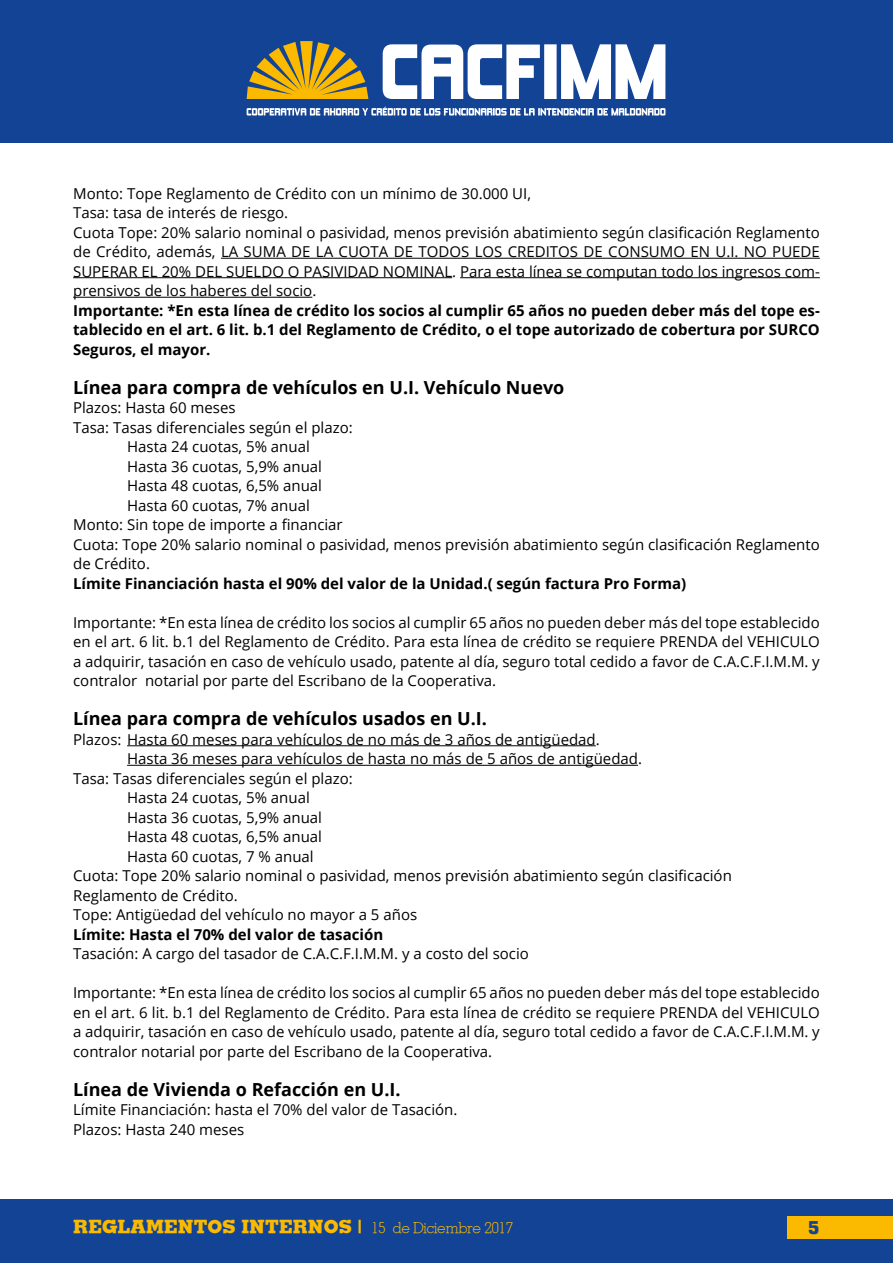
<style>
.page{position:relative;width:893px;height:1263px;background:#fff}
.page>*{position:absolute;margin:0;border:0;box-sizing:border-box;transform-origin:0 0}
.t1{font:700 18px "Open Sans";color:#000}
.t2{font:18px "Jaak Black SSK";color:#fbba00}
.t3{font:18px "Jaak Black SSK";color:#134395}
.t4{font:15px/19.5px "Open Sans";color:#000}
.t5{font:700 15px/19.5px "Open Sans";color:#000;text-align:justify}
.s1{font-family:"Jaak Light SSK";font-size:15px}
</style>
<div class="page">
<div style="left:0;top:0;width:893px;height:142px;background:#134395"></div>
<svg style="left:247px;top:41px;width:121px;height:58px"></svg>
<svg style="left:383px;top:44px;width:282px;height:55px"></svg>
<svg style="left:247px;top:106px;width:418px;height:9px"></svg>
<div style="left:0;top:1199px;width:893px;height:64px;background:#134395"></div>
<div style="left:788px;top:1216px;width:105px;height:23px;background:#fbba00"></div>
<hr style="left:221px;top:258px;width:599px;height:1px;background:#000">
<hr style="left:73px;top:277px;width:379px;height:1px;background:#000">
<hr style="left:460px;top:277px;width:360px;height:1px;background:#000">
<hr style="left:73px;top:297px;width:239px;height:1px;background:#000">
<hr style="left:127px;top:745px;width:469px;height:1px;background:#000">
<hr style="left:127px;top:765px;width:511px;height:1px;background:#000">
<p class="t4" style="left:73px;top:183px;width:748px">Monto: Tope Reglamento de Crédito con un mínimo de 30.000 UI,<br>Tasa: tasa de interés de riesgo.<br>Cuota Tope: 20% salario nominal o pasividad, menos previsión abatimiento según clasificación Reglamento de Crédito, además, LA SUMA DE LA CUOTA DE TODOS LOS CREDITOS DE CONSUMO EN U.I. NO PUEDE SUPERAR EL 20% DEL SUELDO O PASIVIDAD NOMINAL. Para esta línea se computan todo los ingresos com&shy;prensivos de los haberes del socio.</p>
<p class="t5" style="left:73px;top:300px;width:748px">Importante: *En esta línea de crédito los socios al cumplir 65 años no pueden deber más del tope es&shy;tablecido en el art. 6 lit. b.1 del Reglamento de Crédito, o el tope autorizado de cobertura por SURCO Seguros, el mayor.</p>
<p class="t1" style="left:73px;top:374px;width:493px">Línea para compra de vehículos en U.I. Vehículo Nuevo</p>
<p class="t4" style="left:73px;top:397px;width:164px">Plazos: Hasta 60 meses</p>
<p class="t4" style="left:73px;top:417px;width:281px">Tasa: Tasas diferenciales según el plazo:</p>
<p class="t4" style="left:127px;top:436px;width:184px">Hasta 24 cuotas, 5% anual</p>
<p class="t4" style="left:127px;top:456px;width:196px">Hasta 36 cuotas, 5,9% anual</p>
<p class="t4" style="left:127px;top:475px;width:196px">Hasta 48 cuotas, 6,5% anual</p>
<p class="t4" style="left:127px;top:495px;width:184px">Hasta 60 cuotas, 7% anual</p>
<p class="t4" style="left:73px;top:514px;width:271px">Monto: Sin tope de importe a financiar</p>
<p class="t4" style="left:73px;top:534px;width:748px">Cuota: Tope 20% salario nominal o pasividad, menos previsión abatimiento según clasificación Reglamento</p>
<p class="t4" style="left:73px;top:553px;width:78px">de Crédito.</p>
<p class="t5" style="left:73px;top:573px;width:615px">Límite Financiación hasta el 90% del valor de la Unidad.( según factura Pro Forma)</p>
<p class="t4" style="left:73px;top:612px;width:748px;text-align:justify">Importante: *En esta línea de crédito los socios al cumplir 65 años no pueden deber más del tope establecido en el art. 6 lit. b.1 del Reglamento de Crédito. Para esta línea de crédito se requiere PRENDA del VEHICULO a adquirir, tasación en caso de vehículo usado, patente al día, seguro total cedido a favor de C.A.C.F.I.M.M. y contralor notarial por parte del Escribano de la Cooperativa.</p>
<p class="t1" style="left:73px;top:706px;width:415px">Línea para compra de vehículos usados en U.I.</p>
<p class="t4" style="left:73px;top:729px;width:528px">Plazos: Hasta 60 meses para vehículos de no más de 3 años de antigüedad.</p>
<p class="t4" style="left:127px;top:748px;width:516px">Hasta 36 meses para vehículos de hasta no más de 5 años de antigüedad.</p>
<p class="t4" style="left:73px;top:768px;width:281px">Tasa: Tasas diferenciales según el plazo:</p>
<p class="t4" style="left:127px;top:787px;width:184px">Hasta 24 cuotas, 5% anual</p>
<p class="t4" style="left:127px;top:807px;width:196px">Hasta 36 cuotas, 5,9% anual</p>
<p class="t4" style="left:127px;top:826px;width:196px">Hasta 48 cuotas, 6,5% anual</p>
<p class="t4" style="left:127px;top:846px;width:188px">Hasta 60 cuotas, 7 % anual</p>
<p class="t4" style="left:73px;top:865px;width:660px">Cuota: Tope 20% salario nominal o pasividad, menos previsión abatimiento según clasificación</p>
<p class="t4" style="left:73px;top:885px;width:166px">Reglamento de Crédito.</p>
<p class="t4" style="left:73px;top:904px;width:346px">Tope: Antigüedad del vehículo no mayor a 5 años</p>
<p class="t5" style="left:73px;top:924px;width:312px">Límite: Hasta el 70% del valor de tasación</p>
<p class="t4" style="left:73px;top:943px;width:457px">Tasación: A cargo del tasador de C.A.C.F.I.M.M. y a costo del socio</p>
<p class="t4" style="left:73px;top:982px;width:748px;text-align:justify">Importante: *En esta línea de crédito los socios al cumplir 65 años no pueden deber más del tope establecido en el art. 6 lit. b.1 del Reglamento de Crédito. Para esta línea de crédito se requiere PRENDA del VEHICULO a adquirir, tasación en caso de vehículo usado, patente al día, seguro total cedido a favor de C.A.C.F.I.M.M. y contralor notarial por parte del Escribano de la Cooperativa.</p>
<p class="t1" style="left:73px;top:1076px;width:329px">Línea de Vivienda o Refacción en U.I.</p>
<p class="t4" style="left:73px;top:1099px;width:386px">Límite Financiación: hasta el 70% del valor de Tasación.<br>Plazos: Hasta 240 meses</p>
<p class="t2" style="left:73px;top:1215px;width:441px">REGLAMENTOS INTERNOS | <span class="s1">15 de Diciembre 2017</span></p>
<p class="t3" style="left:808px;top:1215px;width:13px">5</p>
</div>
